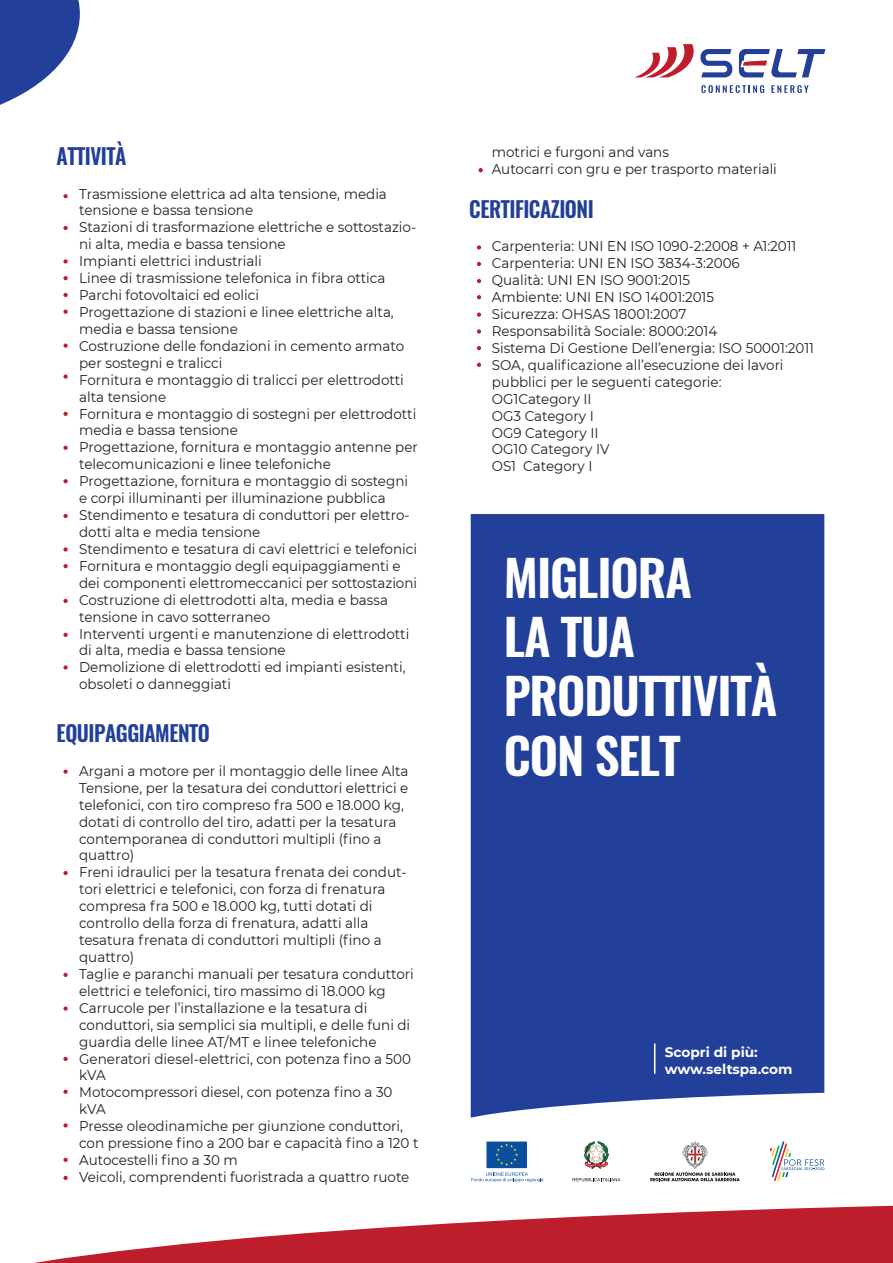
<style>
.page{position:relative;width:893px;height:1263px;background:#fff}
.page>*{position:absolute;margin:0;border:0;box-sizing:border-box;transform-origin:0 0}
.t1{font:600 49.5px/59.2px "Oswald";letter-spacing:-.025em;color:#fff}
.t2{font:600 21.9px "Oswald";letter-spacing:-.025em;color:#223f99;scale:.96 1}
.t3{font:14.1px/17px "Montserrat";color:#231f20;scale:.96 1}
.t4{font:700 13.65px/16.5px "Montserrat";color:#fff}
</style>
<div class="page">
<div style="left:471px;top:514px;width:353px;height:603px;background:#223f99"></div>
<svg style="left:63px;top:194px;width:5px;height:4px"></svg>
<svg style="left:63px;top:769px;width:5px;height:5px"></svg>
<svg style="left:63px;top:871px;width:5px;height:4px"></svg>
<svg style="left:63px;top:973px;width:5px;height:4px"></svg>
<svg style="left:63px;top:1006px;width:5px;height:5px"></svg>
<svg style="left:63px;top:1057px;width:5px;height:4px"></svg>
<svg style="left:63px;top:1089px;width:5px;height:5px"></svg>
<svg style="left:63px;top:1123px;width:5px;height:4px"></svg>
<svg style="left:63px;top:1158px;width:5px;height:4px"></svg>
<svg style="left:63px;top:1176px;width:5px;height:4px"></svg>
<svg style="left:479px;top:168px;width:4px;height:4px"></svg>
<svg style="left:477px;top:245px;width:4px;height:5px"></svg>
<svg style="left:477px;top:262px;width:4px;height:4px"></svg>
<svg style="left:477px;top:279px;width:4px;height:4px"></svg>
<svg style="left:477px;top:295px;width:4px;height:4px"></svg>
<svg style="left:477px;top:312px;width:4px;height:5px"></svg>
<svg style="left:477px;top:329px;width:4px;height:5px"></svg>
<svg style="left:477px;top:346px;width:4px;height:4px"></svg>
<svg style="left:477px;top:363px;width:4px;height:4px"></svg>
<svg style="left:63px;top:226px;width:5px;height:4px"></svg>
<svg style="left:63px;top:259px;width:5px;height:5px"></svg>
<svg style="left:63px;top:276px;width:5px;height:4px"></svg>
<svg style="left:63px;top:293px;width:5px;height:4px"></svg>
<svg style="left:63px;top:310px;width:5px;height:4px"></svg>
<svg style="left:63px;top:343px;width:5px;height:5px"></svg>
<svg style="left:63px;top:374px;width:5px;height:5px"></svg>
<svg style="left:63px;top:412px;width:5px;height:4px"></svg>
<svg style="left:63px;top:446px;width:5px;height:4px"></svg>
<svg style="left:63px;top:479px;width:5px;height:4px"></svg>
<svg style="left:63px;top:514px;width:5px;height:4px"></svg>
<svg style="left:63px;top:547px;width:5px;height:5px"></svg>
<svg style="left:63px;top:564px;width:5px;height:4px"></svg>
<svg style="left:63px;top:599px;width:5px;height:4px"></svg>
<svg style="left:63px;top:633px;width:5px;height:4px"></svg>
<svg style="left:63px;top:665px;width:5px;height:5px"></svg>
<hr style="left:654px;top:1043px;width:1px;height:31px;background:#fff">
<svg style="left:0;top:0;width:80px;height:105px"></svg>
<svg style="left:700px;top:49px;width:32px;height:28px"></svg>
<svg style="left:635px;top:44px;width:59px;height:33px"></svg>
<svg style="left:739px;top:49px;width:86px;height:28px"></svg>
<svg style="left:701px;top:85px;width:63px;height:8px"></svg>
<svg style="left:771px;top:85px;width:37px;height:8px"></svg>
<div style="left:486px;top:1141px;width:41px;height:28px;background:#0b4e9d"></div>
<div style="left:486px;top:1141px;width:42px;height:28px;border:1px solid #fff"></div>
<svg style="left:495px;top:1143px;width:23px;height:23px"></svg>
<svg style="left:471px;top:1172px;width:72px;height:10px"></svg>
<svg style="left:584px;top:1141px;width:25px;height:28px"></svg>
<svg style="left:573px;top:1178px;width:47px;height:3px"></svg>
<svg style="left:650px;top:1141px;width:90px;height:40px"></svg>
<svg style="left:770px;top:1141px;width:54px;height:40px"></svg>
<svg style="left:34px;top:1205px;width:859px;height:58px;fill:#be1d2c"></svg>
<h2 class="t2" style="left:57px;top:140px;width:74px">ATTIVITÀ</h2>
<p class="t3" style="left:79px;top:184px;width:354px">Trasmissione elettrica ad alta tensione, media tensione e bassa tensione<br>Stazioni di trasformazione elettriche e sottostazio&shy;ni alta, media e bassa tensione<br>Impianti elettrici industriali<br>Linee di trasmissione telefonica in fibra ottica Parchi fotovoltaici ed eolici<br>Progettazione di stazioni e linee elettriche alta, media e bassa tensione<br>Costruzione delle fondazioni in cemento armato per sostegni e tralicci<br>Fornitura e montaggio di tralicci per elettrodotti alta tensione<br>Fornitura e montaggio di sostegni per elettrodotti media e bassa tensione<br>Progettazione, fornitura e montaggio antenne per telecomunicazioni e linee telefoniche Progettazione, fornitura e montaggio di sostegni e corpi illuminanti per illuminazione pubblica Stendimento e tesatura di conduttori per elettro&shy;dotti alta e media tensione<br>Stendimento e tesatura di cavi elettrici e telefonici Fornitura e montaggio degli equipaggiamenti e dei componenti elettromeccanici per sottostazioni Costruzione di elettrodotti alta, media e bassa tensione in cavo sotterraneo<br>Interventi urgenti e manutenzione di elettrodotti di alta, media e bassa tensione<br>Demolizione di elettrodotti ed impianti esistenti, obsoleti o danneggiati</p>
<h2 class="t2" style="left:57px;top:718px;width:161px">EQUIPAGGIAMENTO</h2>
<p class="t3" style="left:79px;top:762px;width:355px">Argani a motore per il montaggio delle linee Alta Tensione, per la tesatura dei conduttori elettrici e telefonici, con tiro compreso fra 500 e 18.000 kg, dotati di controllo del tiro, adatti per la tesatura contemporanea di conduttori multipli (fino a quattro)<br>Freni idraulici per la tesatura frenata dei condut&shy;tori elettrici e telefonici, con forza di frenatura compresa fra 500 e 18.000 kg, tutti dotati di controllo della forza di frenatura, adatti alla tesatura frenata di conduttori multipli (fino a quattro)<br>Taglie e paranchi manuali per tesatura conduttori elettrici e telefonici, tiro massimo di 18.000 kg Carrucole per l’installazione e la tesatura di conduttori, sia semplici sia multipli, e delle funi di guardia delle linee AT/MT e linee telefoniche Generatori diesel-elettrici, con potenza fino a 500 kVA<br>Motocompressori diesel, con potenza fino a 30 kVA<br>Presse oleodinamiche per giunzione conduttori, con pressione fino a 200 bar e capacità fino a 120 t Autocestelli fino a 30 m<br>Veicoli, comprendenti fuoristrada a quattro ruote</p>
<p class="t3" style="left:492px;top:143px;width:299px">motrici e furgoni and vans<br>Autocarri con gru e per trasporto materiali</p>
<h2 class="t2" style="left:469px;top:193px;width:131px">CERTIFICAZIONI</h2>
<p class="t3" style="left:492px;top:237px;width:337px">Carpenteria: UNI EN ISO 1090-2:2008 + A1:2011<br>Carpenteria: UNI EN ISO 3834-3:2006<br>Qualità: UNI EN ISO 9001:2015<br>Ambiente: UNI EN ISO 14001:2015<br>Sicurezza: OHSAS 18001:2007<br>Responsabilità Sociale: 8000:2014<br>Sistema Di Gestione Dell’energia: ISO 50001:2011<br>SOA, qualificazione all’esecuzione dei lavori pubblici per le seguenti categorie:<br>OG1Category II<br>OG3 Category I<br>OG9 Category II<br>OG10 Category IV<br>OS1 Category I</p>
<h1 class="t1" style="left:504px;top:549px;width:275px">MIGLIORA<br>LA TUA<br>PRODUTTIVITÀ<br>CON SELT</h1>
<p class="t4" style="left:665px;top:1043px;width:129px">Scopri di più: www.seltspa.com</p>
</div>
